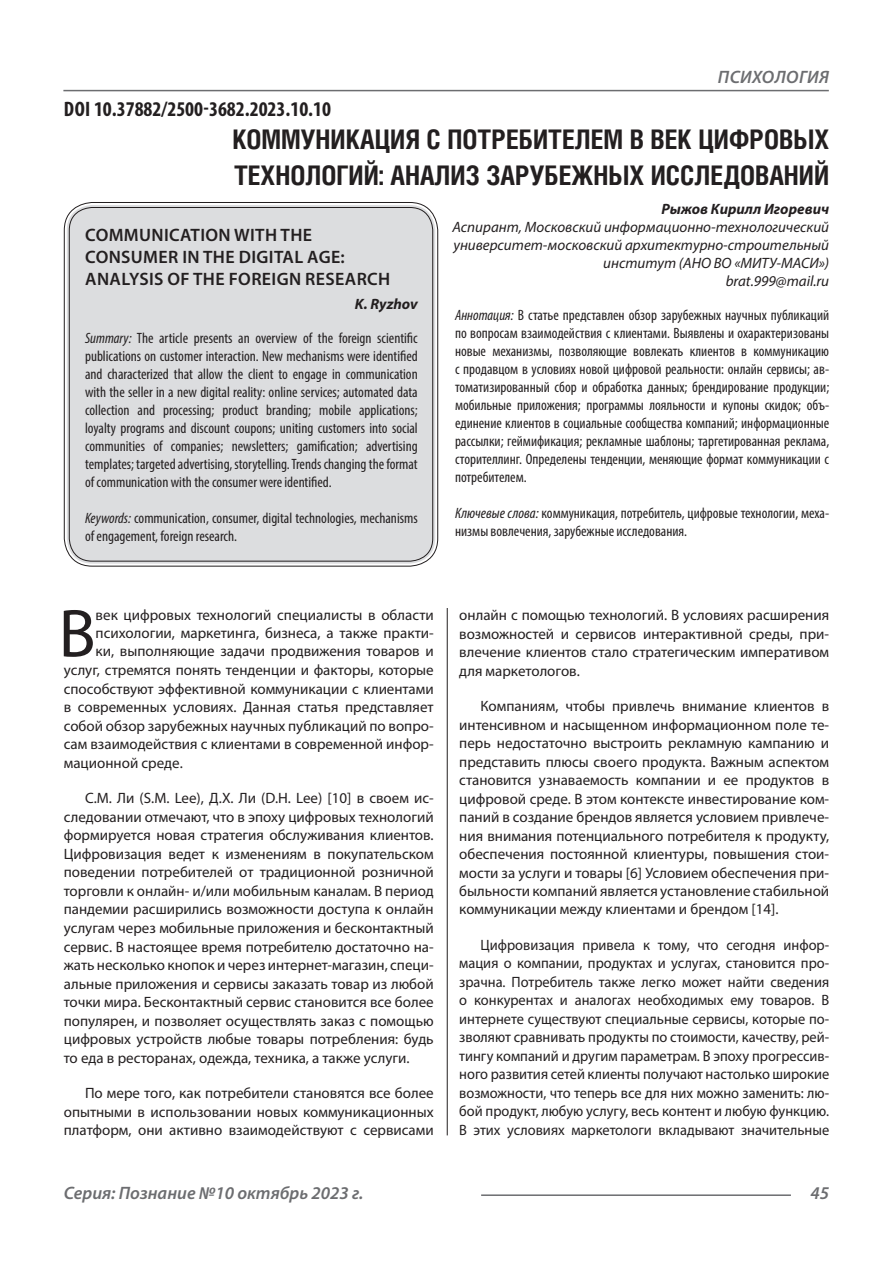
<style>
.page{position:relative;width:893px;height:1263px;background:#fff}
.page>*{position:absolute;margin:0;border:0;box-sizing:border-box;transform-origin:0 0}
.Статья_текст_первый{font:68.4px "Myriad Pro";color:#231f20}
.Статья_название{font:700 27px/36px "Helios Cond C";color:#231f20}
.ДОИ{font:700 condensed 21px "Myriad Pro";color:#231f20}
.Статья_название_англ{font:600 18px "Myriad Pro";letter-spacing:.02em;color:#231f20}
.t1{font:italic 600 18px "Myriad Pro";color:#6c6d70}
.t2{font:italic 600 18px "Myriad Pro";letter-spacing:.02em;color:#6c6d70}
.Статья_текст{font:15px/18.6px "Myriad Pro";color:#231f20;text-align:justify}
.Статья_аннотация_тек{font:condensed 15px/18px "Myriad Pro";color:#231f20;text-align:justify}
.Статья_аннотация_анг{font:condensed 15px/18px "Myriad Pro";color:#231f20;text-align:justify}
.Статья_текст-2{font:15px/18.5px "Myriad Pro";color:#231f20;text-align:justify;scale:.96 1}
.Статья_текст_первый-2{font:15px "Myriad Pro";color:#231f20}
.Статья_автор_инфо{font:italic 15px/18px "Myriad Pro";color:#231f20;text-align:right}
.Статья_автор_фио_рус{font:italic 700 15px "Myriad Pro";color:#231f20}
.Статья_автор_англ{font:italic 700 15px "Myriad Pro";color:#231f20}
.s1{font-style:italic}
</style>
<div class="page">
<hr style="left:447px;top:128px;width:1px;height:1007px;background:#231f20">
<hr style="left:63px;top:90px;width:766px;height:1px;background:#6c6d70">
<hr style="left:481px;top:1194px;width:310px;height:2px;background:#6c6d70">
<div style="left:441px;top:125px;width:10px;height:483px;background:#fff"></div>
<div style="left:67px;top:205px;width:368px;height:359px;background:#dcdddf;border-radius:26px"></div>
<div style="left:69px;top:207px;width:364px;height:355px;border:1px solid #231f20;border-radius:23px"></div>
<p class="ДОИ" style="left:64px;top:96px;width:269px">DOI 10.37882/2500-3682.2023.10.10</p>
<p class="t2" style="left:718px;top:66px;width:113px">ПСИХОЛОГИЯ</p>
<p class="Статья_название" style="left:232px;top:121px;width:598px">КОММУНИКАЦИЯ С ПОТРЕБИТЕЛЕМ В ВЕК ЦИФРОВЫХ<br>ТЕХНОЛОГИЙ: АНАЛИЗ ЗАРУБЕЖНЫХ ИССЛЕДОВАНИЙ</p>
<p class="Статья_автор_фио_рус" style="left:661px;top:199px;width:169px">Рыжов Кирилл Игоревич</p>
<p class="Статья_автор_инфо" style="left:453px;top:218px;width:378px">Аспирант, Московский информационно-технологический университет-московский архитектурно-строительный институт (АНО ВО «МИТУ-МАСИ»)</p>
<p class="Статья_автор_инфо" style="left:726px;top:272px;width:105px">brat.999@mail.ru</p>
<p class="Статья_аннотация_тек" style="left:455px;top:305px;width:376px"><span class="s1">Аннотация:</span> В статье представлен обзор зарубежных научных публикаций по вопросам взаимодействия с клиентами. Выявлены и охарактеризованы новые механизмы, позволяющие вовлекать клиентов в коммуникацию с продавцом в условиях новой цифровой реальности: онлайн сервисы; ав&shy;томатизированный сбор и обработка данных; брендирование продукции; мобильные приложения; программы лояльности и купоны скидок; объ&shy;единение клиентов в социальные сообщества компаний; информационные рассылки; геймификация; рекламные шаблоны; таргетированная реклама, сторителлинг. Определены тенденции, меняющие формат коммуникации с потребителем.</p>
<p class="Статья_аннотация_тек" style="left:455px;top:503px;width:376px"><span class="s1">Ключевые слова:</span> коммуникация, потребитель, цифровые технологии, меха&shy;низмы вовлечения, зарубежные исследования.</p>
<p class="Статья_название_англ" style="left:85px;top:224px;width:228px">COMMUNICATION WITH THE</p>
<p class="Статья_название_англ" style="left:85px;top:246px;width:261px">CONSUMER IN THE DIGITAL AGE:</p>
<p class="Статья_название_англ" style="left:85px;top:267px;width:307px">ANALYSIS OF THE FOREIGN RESEARCH</p>
<p class="Статья_автор_англ" style="left:355px;top:294px;width:65px">K. Ryzhov</p>
<p class="Статья_аннотация_анг" style="left:85px;top:329px;width:334px"><span class="s1">Summary:</span> The article presents an overview of the foreign scientific publications on customer interaction. New mechanisms were identified and characterized that allow the client to engage in communication with the seller in a new digital reality: online services; automated data collection and processing; product branding; mobile applications; loyalty programs and discount coupons; uniting customers into social communities of companies; newsletters; gamification; advertising templates; targeted advertising, storytelling. Trends changing the format of communication with the consumer were identified.</p>
<p class="Статья_аннотация_анг" style="left:85px;top:509px;width:334px"><span class="s1">Keywords:</span> communication, consumer, digital technologies, mechanisms of engagement, foreign research.</p>
<p class="Статья_текст_первый" style="left:59px;top:591px;width:39px">В</p>
<p class="Статья_текст_первый-2" style="left:96px;top:606px;width:340px">век цифровых технологий специалисты в области</p>
<p class="Статья_текст_первый-2" style="left:96px;top:624px;width:340px">психологии, маркетинга, бизнеса, а также практи-</p>
<p class="Статья_текст_первый-2" style="left:96px;top:642px;width:340px">ки, выполняющие задачи продвижения товаров и</p>
<p class="Статья_текст_первый-2" style="left:64px;top:661px;width:371px">услуг, стремятся понять тенденции и факторы, которые</p>
<p class="Статья_текст_первый-2" style="left:64px;top:679px;width:371px">способствуют эффективной коммуникации с клиентами</p>
<p class="Статья_текст_первый-2" style="left:64px;top:698px;width:371px">в современных условиях. Данная статья представляет</p>
<p class="Статья_текст_первый-2" style="left:64px;top:716px;width:371px">собой обзор зарубежных научных публикаций по вопро-</p>
<p class="Статья_текст_первый-2" style="left:64px;top:735px;width:371px">сам взаимодействия с клиентами в современной инфор-</p>
<p class="Статья_текст_первый-2" style="left:64px;top:753px;width:121px">мационной среде.</p>
<p class="Статья_текст" style="left:64px;top:789px;width:371px;text-indent:21px">С.М. Ли (S.M. Lee), Д.Х. Ли (D.H. Lee) [10] в своем ис&shy;следовании отмечают, что в эпоху цифровых технологий формируется новая стратегия обслуживания клиентов.<br>Цифровизация ведет к изменениям в покупательском поведении потребителей от традиционной розничной торговли к онлайн- и/или мобильным каналам. В период пандемии расширились возможности доступа к онлайн услугам через мобильные приложения и бесконтактный сервис. В настоящее время потребителю достаточно на&shy;жать несколько кнопок и через интернет-магазин, специ&shy;альные приложения и сервисы заказать товар из любой точки мира. Бесконтактный сервис становится все более популярен, и позволяет осуществлять заказ с помощью цифровых устройств любые товары потребления: будь то еда в ресторанах, одежда, техника, а также услуги.</p>
<p class="Статья_текст" style="left:64px;top:1084px;width:371px;text-indent:21px">По мере того, как потребители становятся все более опытными в использовании новых коммуникационных платформ, они активно взаимодействуют с сервисами</p>
<p class="Статья_текст" style="left:459px;top:606px;width:371px">онлайн с помощью технологий. В условиях расширения возможностей и сервисов интерактивной среды, при&shy;влечение клиентов стало стратегическим императивом для маркетологов.</p>
<p class="Статья_текст" style="left:459px;top:697px;width:371px;text-indent:21px">Компаниям, чтобы привлечь внимание клиентов в интенсивном и насыщенном информационном поле те&shy;перь недостаточно выстроить рекламную кампанию и представить плюсы своего продукта. Важным аспектом становится узнаваемость компании и ее продуктов в цифровой среде. В этом контексте инвестирование ком&shy;паний в создание брендов является условием привлече&shy;ния внимания потенциального потребителя к продукту, обеспечения постоянной клиентуры, повышения стои&shy;мости за услуги и товары [6] Условием обеспечения при&shy;быльности компаний является установление стабильной коммуникации между клиентами и брендом [14].</p>
<p class="Статья_текст-2" style="left:459px;top:935px;width:387px;text-indent:21px">Цифровизация привела к тому, что сегодня инфор&shy;мация о компании, продуктах и услугах, становится про&shy;зрачна. Потребитель также легко может найти сведения о конкурентах и аналогах необходимых ему товаров. В интернете существуют специальные сервисы, которые по&shy;зволяют сравнивать продукты по стоимости, качеству, рей&shy;тингу компаний и другим параметрам. В эпоху прогрессив&shy;ного развития сетей клиенты получают настолько широкие возможности, что теперь все для них можно заменить: лю&shy;бой продукт, любую услугу, весь контент и любую функцию.<br>В этих условиях маркетологи вкладывают значительные</p>
<p class="t1" style="left:64px;top:1182px;width:301px">Серия: Познание №10 октябрь 2023 г.</p>
<p class="t1" style="left:810px;top:1182px;width:20px">45</p>
</div>
